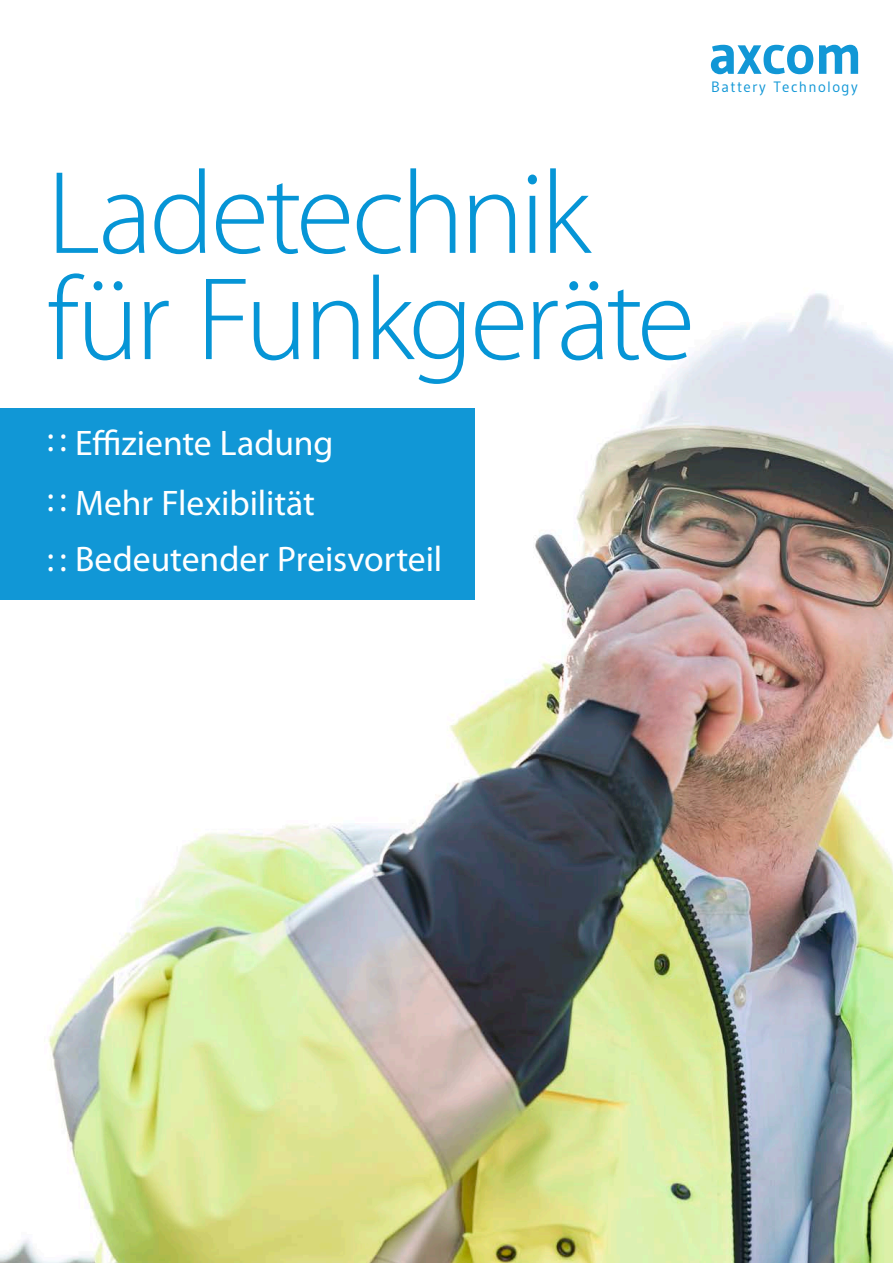
<style>
.page{position:relative;width:893px;height:1263px;background:#fff}
.page>*{position:absolute;margin:0;border:0;box-sizing:border-box;transform-origin:0 0}
.t1{font:300 118.8px/106.2px "Myriad Pro";letter-spacing:-.035em;color:#0695d6}
.t2{font:700 57px "Gudea";letter-spacing:-.015em;color:#1197d6}
.t3{font:35.7px/60px "Myriad Pro";color:#fff}
.t4{font:15px "Gudea";letter-spacing:.09em;color:#1197d6}
</style>
<div class="page">
<img style="left:0;top:293px;width:893px;height:970px">
<div style="left:0;top:408px;width:474px;height:191px;background:#1197d6"></div>
<h2 class="t2" style="left:709px;top:18px;width:156px">axcom</h2>
<p class="t4" style="left:711px;top:78px;width:148px">Battery Technology</p>
<h1 class="t1" style="left:47px;top:162px;width:649px">Ladetechnik für Funkgeräte</h1>
<p class="t3" style="left:47px;top:414px;width:288px">: : Effiziente Ladung : : Mehr Flexibilität</p>
<p class="t3" style="left:47px;top:530px;width:397px">: : Bedeutender Preisvorteil</p>
</div>
